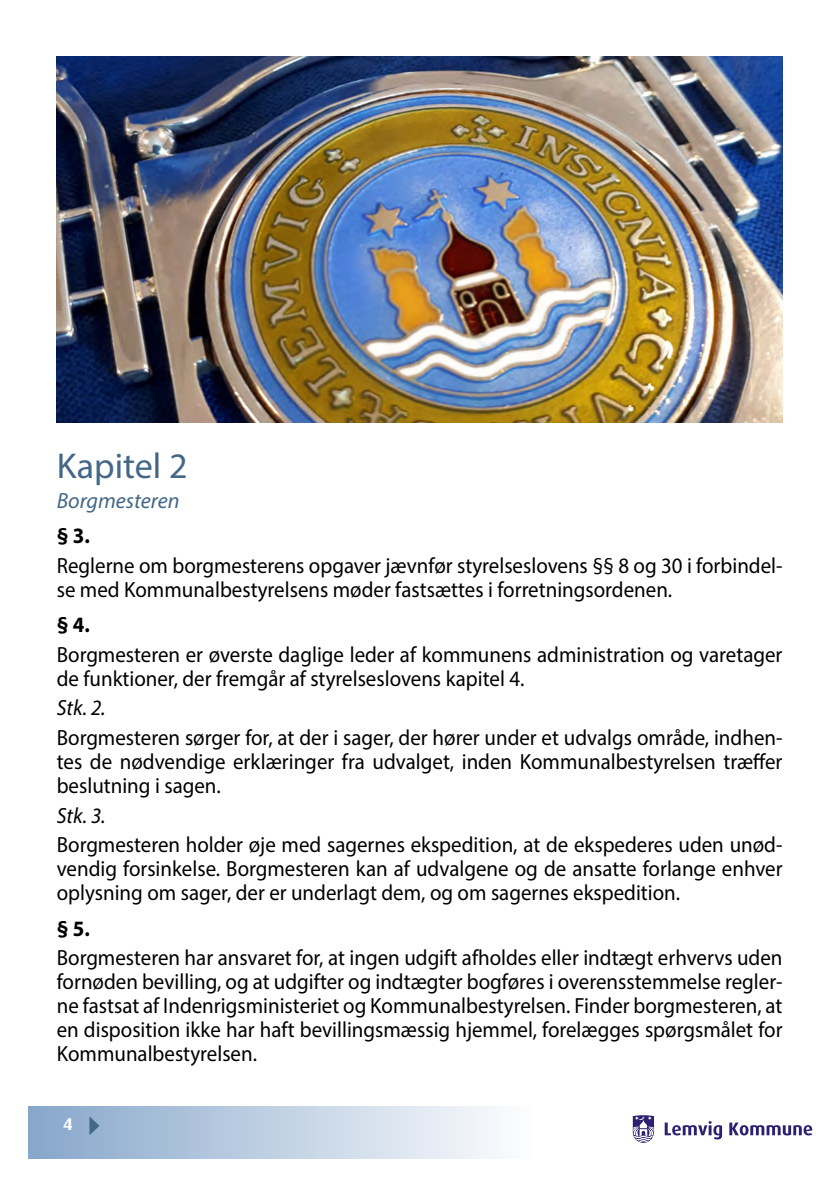
<style>
.page{position:relative;width:840px;height:1191px;background:#fff}
.page>*{position:absolute;margin:0;border:0;box-sizing:border-box;transform-origin:0 0}
.t1{font:36px "Myriad Pro";color:#436786}
.t2{font:22px/24px "Myriad Pro";color:#000;text-align:justify;scale:.95 1}
.t3{font:italic 22px "Myriad Pro";color:#436786}
.t4{font:italic 22px "Myriad Pro";color:#000;scale:.95 1}
.t5{font:700 22px "Myriad Pro";color:#000;scale:.95 1}
.t6{font:700 17px "Dax";color:#fff;scale:1.05 1}
.s1{color:#436786}
</style>
<div class="page">
<div style="left:28px;top:1105px;width:506px;height:53px;background:linear-gradient(to right,#86a6ca,#fdfdfe)"></div>
<svg style="left:632px;top:1115px;width:21px;height:27px"></svg>
<svg style="left:664px;top:1121px;width:57px;height:18px"></svg>
<svg style="left:729px;top:1122px;width:82px;height:13px"></svg>
<img style="left:57px;top:57px;width:725px;height:365px">
<h1 class="t1" style="left:57px;top:443px;width:132px">Kapitel 2</h1>
<p class="t3" style="left:57px;top:486px;width:124px">Borgmesteren</p>
<p class="t5" style="left:57px;top:521px;width:36px">§ 3.</p>
<p class="t2" style="left:57px;top:553px;width:765px">Reglerne om borgmesterens opgaver jævnfør styrelseslovens §§ 8 og 30 i forbindel&shy;se med Kommunalbestyrelsens møder fastsættes i forretningsordenen.</p>
<p class="t5" style="left:57px;top:610px;width:36px">§ 4.</p>
<p class="t2" style="left:57px;top:642px;width:765px">Borgmesteren er øverste daglige leder af kommunens administration og varetager de funktioner, der fremgår af styrelseslovens kapitel 4.</p>
<p class="t4" style="left:57px;top:694px;width:53px">Stk. 2.</p>
<p class="t2" style="left:57px;top:725px;width:765px">Borgmesteren sørger for, at der i sager, der hører under et udvalgs område, indhen&shy;tes de nødvendige erklæringer fra udvalget, inden Kommunalbestyrelsen træffer beslutning i sagen.</p>
<p class="t4" style="left:57px;top:801px;width:53px">Stk. 3.</p>
<p class="t2" style="left:57px;top:832px;width:765px">Borgmesteren holder øje med sagernes ekspedition, at de ekspederes uden unød&shy;vendig forsinkelse. Borgmesteren kan af udvalgene og de ansatte forlange enhver oplysning om sager, der er underlagt dem, og om sagernes ekspedition.</p>
<p class="t5" style="left:57px;top:914px;width:36px">§ 5.</p>
<p class="t2" style="left:57px;top:945px;width:765px">Borgmesteren har ansvaret for, at ingen udgift afholdes eller indtægt erhvervs uden fornøden bevilling, og at udgifter og indtægter bogføres i overensstemmelse regler&shy;ne fastsat af Indenrigsministeriet og Kommunalbestyrelsen. Finder borgmesteren, at en disposition ikke har haft bevillingsmæssig hjemmel, forelægges spørgsmålet for Kommunalbestyrelsen.</p>
<p class="t6" style="left:63px;top:1114px;width:46px">4 <span class="s1">✔</span></p>
</div>
